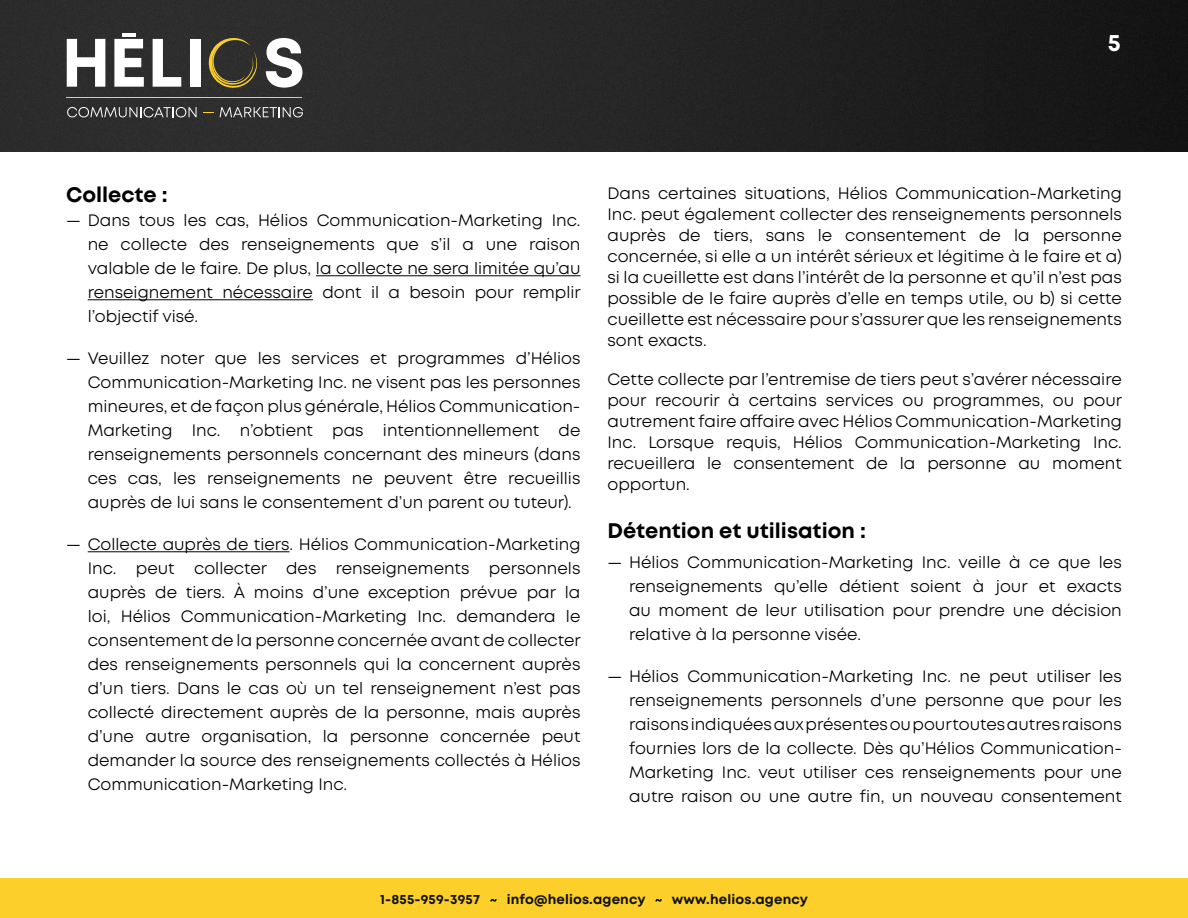
<style>
.page{position:relative;width:1188px;height:918px;background:#fff}
.page>*{position:absolute;margin:0;border:0;box-sizing:border-box;transform-origin:0 0}
.t1{font:700 24px "Mont";color:#fff}
.t2{font:700 21.15px "Mont";color:#000}
.t3{font:16.5px/24px "Mont";color:#000;text-align:justify}
.t4{font:700 13.5px "Mont";letter-spacing:.01em;color:#121212}
</style>
<div class="page">
<img style="left:0;top:0;width:1188px;height:151px">
<svg style="left:67px;top:39px;width:38px;height:48px"></svg>
<svg style="left:114px;top:39px;width:30px;height:48px"></svg>
<svg style="left:153px;top:39px;width:28px;height:48px"></svg>
<div style="left:190px;top:39px;width:10px;height:48px;background:#fff"></div>
<svg style="left:266px;top:38px;width:36px;height:50px"></svg>
<hr style="left:122px;top:34px;width:14px;height:3px;background:#fff">
<svg style="left:209px;top:38px;width:49px;height:51px;background:#4f482d"></svg>
<hr style="left:66px;top:97px;width:235px;height:1px;background:#fdcf2a">
<svg style="left:67px;top:107px;width:130px;height:10px"></svg>
<svg style="left:220px;top:107px;width:83px;height:10px"></svg>
<div style="left:0;top:878px;width:1188px;height:40px;background:#fccf2b"></div>
<svg style="left:490px;top:899px;width:7px;height:3px"></svg>
<svg style="left:655px;top:899px;width:7px;height:3px"></svg>
<hr style="left:316px;top:275px;width:265px;height:1px;background:#000">
<hr style="left:88px;top:299px;width:225px;height:1px;background:#000">
<hr style="left:88px;top:551px;width:202px;height:1px;background:#000">
<h1 class="t1" style="left:1108px;top:27px;width:15px">5</h1>
<p class="t2" style="left:66px;top:181px;width:103px">Collecte :</p>
<p class="t3" style="left:88px;top:208px;width:495px;text-indent:-22px">— Dans tous les cas, Hélios Communication-Marketing Inc. ne collecte des renseignements que s’il a une raison valable de le faire. De plus, la collecte ne sera limitée qu’au renseignement nécessaire dont il a besoin pour remplir l’objectif visé.</p>
<p class="t3" style="left:88px;top:347px;width:494px;text-indent:-22px">— Veuillez noter que les services et programmes d’Hélios Communication-Marketing Inc. ne visent pas les personnes mineures, et de façon plus générale, Hélios Communication-Marketing Inc. n’obtient pas intentionnellement de renseignements personnels concernant des mineurs (dans ces cas, les renseignements ne peuvent être recueillis auprès de lui sans le consentement d’un parent ou tuteur).</p>
<p class="t3" style="left:88px;top:533px;width:495px;text-indent:-22px">— Collecte auprès de tiers. Hélios Communication-Marketing Inc. peut collecter des renseignements personnels auprès de tiers. À moins d’une exception prévue par la loi, Hélios Communication-Marketing Inc. demandera le consentement de la personne concernée avant de collecter des renseignements personnels qui la concernent auprès d’un tiers. Dans le cas où un tel renseignement n’est pas collecté directement auprès de la personne, mais auprès d’une autre organisation, la personne concernée peut demander la source des renseignements collectés à Hélios Communication-Marketing Inc.</p>
<p class="t3" style="left:607px;top:183px;width:516px;line-height:21px">Dans certaines situations, Hélios Communication-Marketing Inc. peut également collecter des renseignements personnels auprès de tiers, sans le consentement de la personne concernée, si elle a un intérêt sérieux et légitime à le faire et a) si la cueillette est dans l’intérêt de la personne et qu’il n’est pas possible de le faire auprès d’elle en temps utile, ou b) si cette cueillette est nécessaire pour s’assurer que les renseignements sont exacts.</p>
<p class="t3" style="left:607px;top:369px;width:516px;line-height:21px">Cette collecte par l’entremise de tiers peut s’avérer nécessaire pour recourir à certains services ou programmes, ou pour autrement faire affaire avec Hélios Communication-Marketing Inc. Lorsque requis, Hélios Communication-Marketing Inc. recueillera le consentement de la personne au moment opportun.</p>
<p class="t2" style="left:608px;top:517px;width:260px">Détention et utilisation :</p>
<p class="t3" style="left:629px;top:550px;width:494px;text-indent:-22px">— Hélios Communication-Marketing Inc. veille à ce que les renseignements qu’elle détient soient à jour et exacts au moment de leur utilisation pour prendre une décision relative à la personne visée.</p>
<p class="t3" style="left:629px;top:664px;width:494px;text-indent:-22px">— Hélios Communication-Marketing Inc. ne peut utiliser les renseignements personnels d’une personne que pour les raisons indiquées aux présentes ou pour toutes autres raisons fournies lors de la collecte. Dès qu’Hélios Communication-Marketing Inc. veut utiliser ces renseignements pour une autre raison ou une autre fin, un nouveau consentement</p>
<p class="t4" style="left:380px;top:891px;width:101px">1-855-959-3957</p>
<p class="t4" style="left:507px;top:891px;width:140px">info@helios.agency</p>
<p class="t4" style="left:672px;top:891px;width:138px">www.helios.agency</p>
</div>
